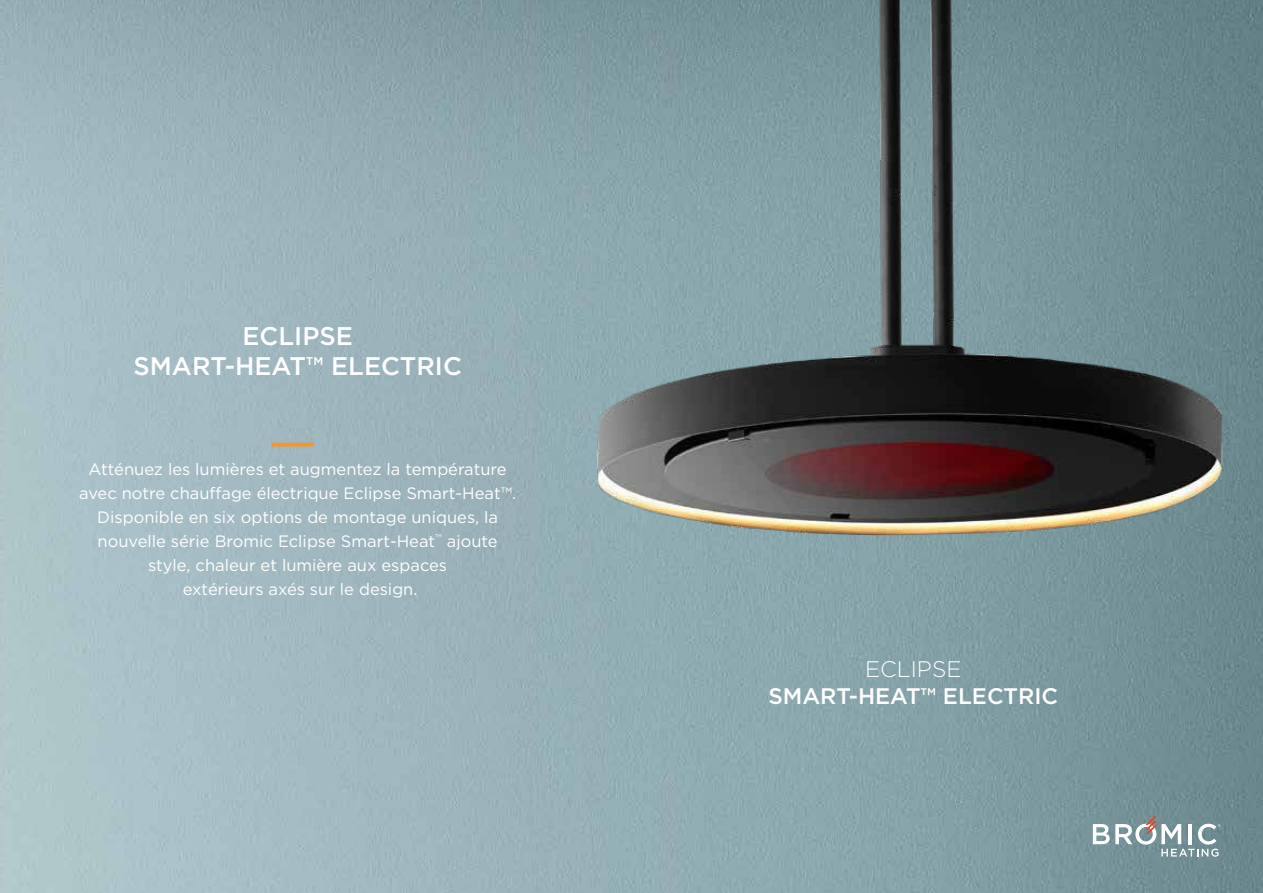
<style>
.page{position:relative;width:1263px;height:893px;background:#fff}
.page>*{position:absolute;margin:0;border:0;box-sizing:border-box;transform-origin:0 0}
.t1{font:500 25.5px/30px "Gotham";color:#fff;text-align:center}
.t2{font:500 22.5px "Gotham";color:#fff}
.t3{font:300 22.5px "Gotham";color:#fff}
.t4{font:16.5px/24px "Gotham";color:#fff;text-align:center}
</style>
<div class="page">
<img style="left:0;top:0;width:1263px;height:893px">
<hr style="left:271px;top:443px;width:43px;height:3px;background:#f8942a">
<svg style="left:1093px;top:816px;width:127px;height:41px"></svg>
<img style="left:542px;top:0;width:707px;height:587px">
<h1 class="t1" style="left:133px;top:321px;width:330px">ECLIPSE<br>SMART-HEAT™ ELECTRIC</h1>
<p class="t4" style="left:79px;top:458px;width:438px">Atténuez les lumières et augmentez la température avec notre chauffage électrique Eclipse Smart-Heat™.<br>Disponible en six options de montage uniques, la nouvelle série Bromic Eclipse Smart-Heat<sup>™</sup> ajoute style, chaleur et lumière aux espaces<br>extérieurs axés sur le design.</p>
<h2 class="t3" style="left:865px;top:657px;width:98px">ECLIPSE</h2>
<h2 class="t2" style="left:768px;top:683px;width:291px">SMART-HEAT™ ELECTRIC</h2>
</div>
